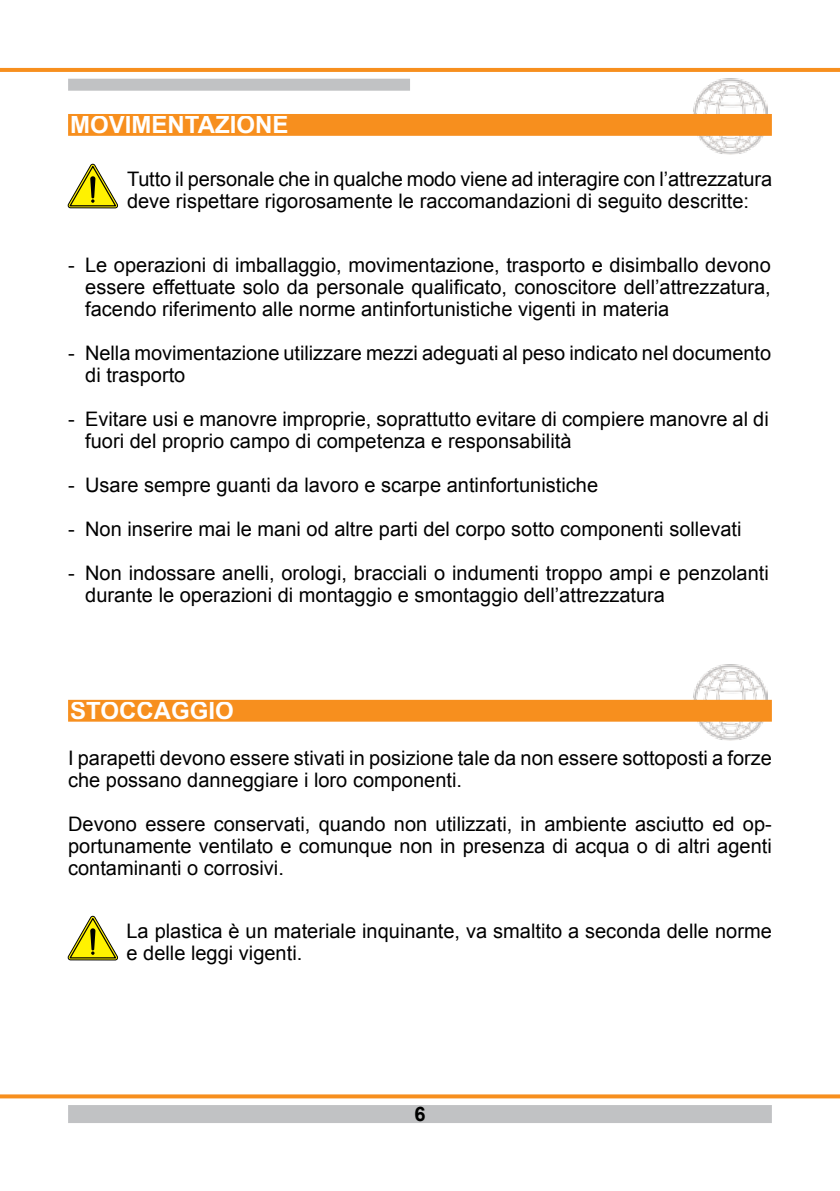
<style>
.page{position:relative;width:840px;height:1191px;background:#fff}
.page>*{position:absolute;margin:0;border:0;box-sizing:border-box;transform-origin:0 0}
.t1{font:700 24px "Arial";color:#fff}
.t2{font:20px/22px "Arial";color:#000}
.t3{font:700 20px "Arial";color:#000}
</style>
<div class="page">
<svg style="left:0;top:68px;width:839px;height:4px;background:#f79021"></svg>
<div style="left:68px;top:79px;width:342px;height:12px;background:#c1c2c4"></div>
<div style="left:68px;top:1105px;width:703px;height:18px;background:#c1c2c4"></div>
<svg style="left:0;top:1094px;width:839px;height:4px;background:#f79a36"></svg>
<img style="left:691px;top:664px;width:75px;height:76px">
<div style="left:69px;top:701px;width:701px;height:19px;background:#f78f1e"></div>
<div style="left:68px;top:700px;width:703px;height:21px;border:2px solid #f78f1e"></div>
<svg style="left:68px;top:916px;width:50px;height:44px"></svg>
<img style="left:693px;top:78px;width:73px;height:76px">
<div style="left:69px;top:115px;width:701px;height:20px;background:#f78f1e"></div>
<div style="left:68px;top:114px;width:703px;height:22px;border:2px solid #f78f1e"></div>
<svg style="left:68px;top:164px;width:50px;height:44px"></svg>
<p class="t1" style="left:70px;top:109px;width:220px">MOVIMENTAZIONE</p>
<p class="t2" style="left:127px;top:168px;width:646px">Tutto il personale che in qualche modo viene ad interagire con l’attrezzatura deve rispettare rigorosamente le raccomandazioni di seguito descritte:</p>
<p class="t2" style="left:85px;top:254px;width:686px;text-align:justify;text-indent:-17px">- Le operazioni di imballaggio, movimentazione, trasporto e disimballo devono essere effettuate solo da personale qualificato, conoscitore dell’attrezzatura, facendo riferimento alle norme antinfortunistiche vigenti in materia</p>
<p class="t2" style="left:85px;top:342px;width:687px;text-indent:-17px">- Nella movimentazione utilizzare mezzi adeguati al peso indicato nel documento di trasporto</p>
<p class="t2" style="left:85px;top:408px;width:684px;text-indent:-17px">- Evitare usi e manovre improprie, soprattutto evitare di compiere manovre al di fuori del proprio campo di competenza e responsabilità</p>
<p class="t2" style="left:68px;top:474px;width:531px">- Usare sempre guanti da lavoro e scarpe antinfortunistiche</p>
<p class="t2" style="left:68px;top:518px;width:674px">- Non inserire mai le mani od altre parti del corpo sotto componenti sollevati</p>
<p class="t2" style="left:85px;top:562px;width:684px;text-indent:-17px">- Non indossare anelli, orologi, bracciali o indumenti troppo ampi e penzolanti durante le operazioni di montaggio e smontaggio dell’attrezzatura</p>
<p class="t1" style="left:70px;top:695px;width:165px">STOCCAGGIO</p>
<p class="t2" style="left:68px;top:746px;width:705px">I parapetti devono essere stivati in posizione tale da non essere sottoposti a forze che possano danneggiare i loro componenti.</p>
<p class="t2" style="left:68px;top:812px;width:704px;text-align:justify">Devono essere conservati, quando non utilizzati, in ambiente asciutto ed op&shy;portunamente ventilato e comunque non in presenza di acqua o di altri agenti contaminanti o corrosivi.</p>
<p class="t2" style="left:126px;top:920px;width:646px">La plastica è un materiale inquinante, va smaltito a seconda delle norme e delle leggi vigenti.</p>
<p class="t3" style="left:414px;top:1100px;width:13px">6</p>
</div>
